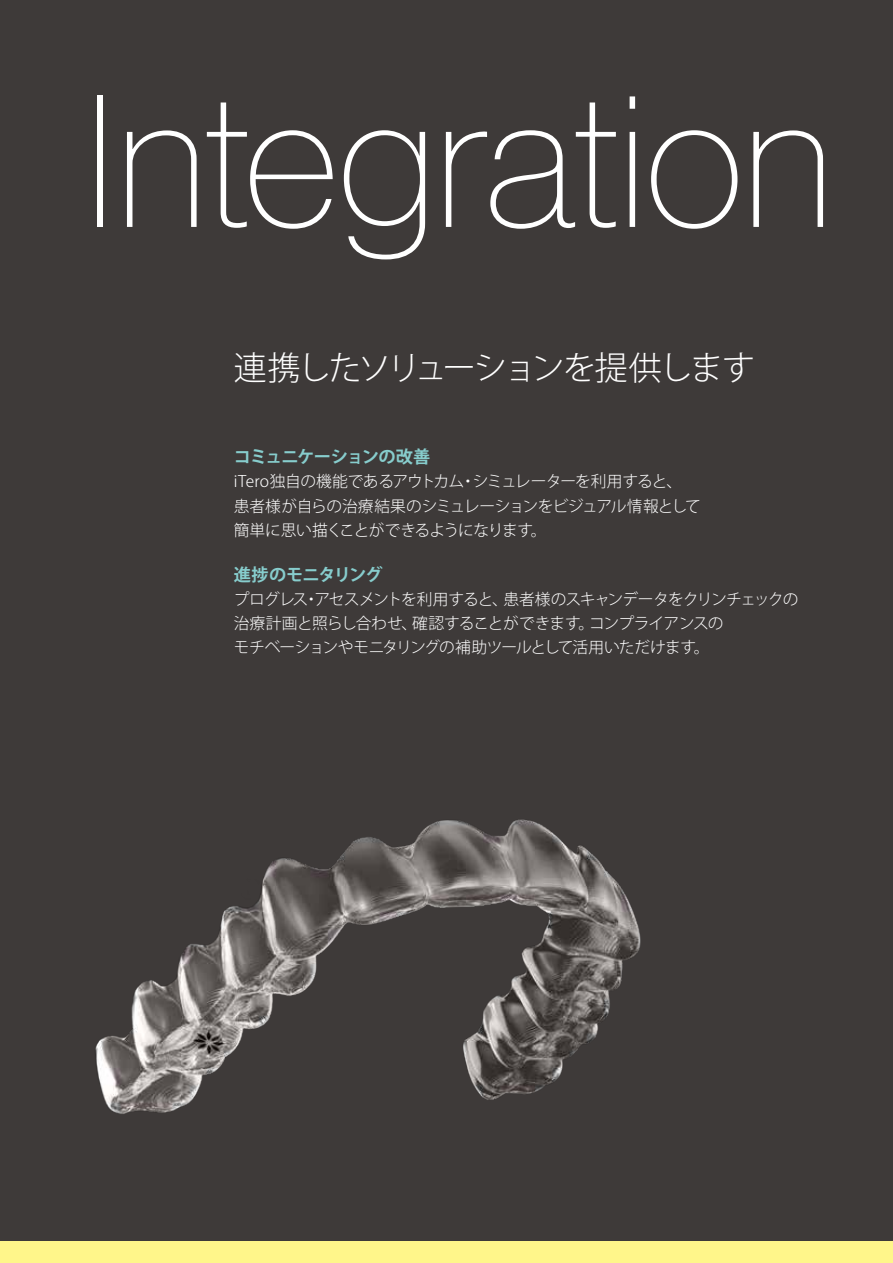
<style>
.page{position:relative;width:893px;height:1263px;background:#fff}
.page>*{position:absolute;margin:0;border:0;box-sizing:border-box;transform-origin:0 0}
.t1{font:183.75px "N Haas Grotesk DS Pro 25 Th";color:#fff}
.t2{font:300 33px "Koz Go Pr 6 N";letter-spacing:-.07em;color:#fff}
.t3{font:700 17.25px "Koz Go Pr 6 N";letter-spacing:-.055em;color:#87cdcd}
.t4{font:300 15.75px/24.3px "Koz Go Pr 6 N";letter-spacing:-.04em;color:#fff}
</style>
<div class="page">
<div style="left:0;top:0;width:893px;height:1242px;background:#3e3a39"></div>
<div style="left:0;top:1242px;width:893px;height:21px;background:#fff68a"></div>
<img style="left:95px;top:819px;width:546px;height:295px">
<h1 class="t1" style="left:85px;top:60px;width:749px">Integration</h1>
<h2 class="t2" style="left:234px;top:349px;width:523px">連携したソリューションを提供します</h2>
<p class="t3" style="left:234px;top:447px;width:198px">コミュニケーションの改善</p>
<p class="t4" style="left:234px;top:470px;width:468px">iTero独自の機能であるアウトカム・シミュレーターを利用すると、患者様が自らの治療結果のシミュレーションをビジュアル情報として簡単に思い描くことができるようになります。</p>
<p class="t3" style="left:234px;top:565px;width:150px">進捗のモニタリング</p>
<p class="t4" style="left:234px;top:588px;width:566px">プログレス・アセスメントを利用すると、患者様のスキャンデータをクリンチェックの治療計画と照らし合わせ、確認することができます。コンプライアンスの<br>モチベーションやモニタリングの補助ツールとして活用いただけます。</p>
</div>
